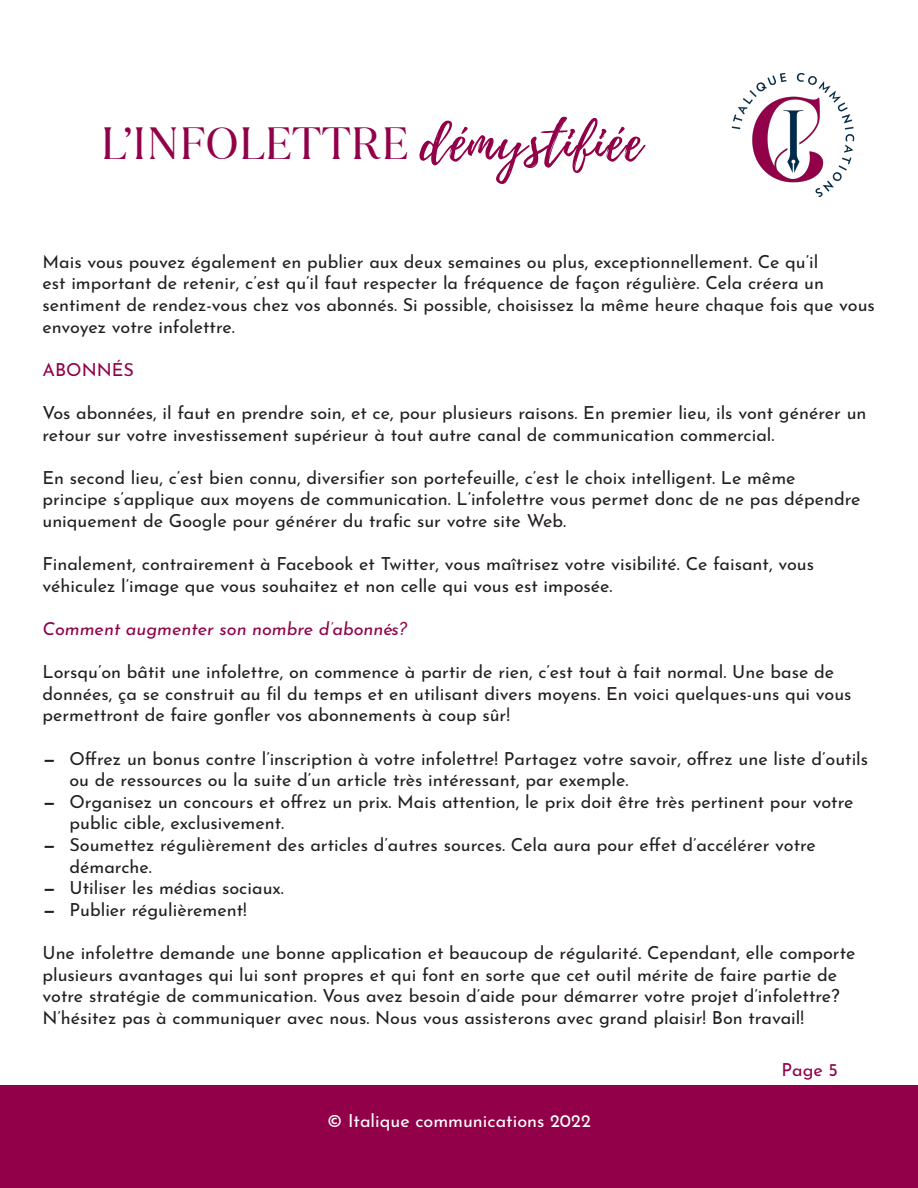
<style>
.page{position:relative;width:918px;height:1188px;background:#fff}
.page>*{position:absolute;margin:0;border:0;box-sizing:border-box;transform-origin:0 0}
.t1{font:45px "TT Ramillas";color:#910048}
.t2{font:18px/21.6px "Josefin Sans";color:#231f20}
.t3{font:italic 18px "Josefin Sans";color:#910048}
.t4{font:18px "Josefin Sans";color:#fff}
.t5{font:18px "Josefin Sans";color:#910048}
.s1{font-family:"Playlist Script";font-size:54px}
.s2{font-weight:700;font-style:italic}
</style>
<div class="page">
<div style="left:0;top:1086px;width:918px;height:102px;background:#910048"></div>
<img style="left:731px;top:73px;width:124px;height:124px">
<p class="t1" style="left:100px;top:117px;width:543px">L’INFOLETTRE <span class="s1">démystifiée</span></p>
<p class="t2" style="left:43px;top:248px;width:834px">Mais vous pouvez également en publier aux deux semaines ou plus, exceptionnellement. Ce qu’il<br>est important de retenir, c’est qu’il faut respecter la fréquence de façon régulière. Cela créera un sentiment de rendez-vous chez vos abonnés. Si possible, choisissez la même heure chaque fois que vous envoyez votre infolettre.</p>
<p class="t5" style="left:43px;top:354px;width:93px">ABONNÉS</p>
<p class="t2" style="left:43px;top:400px;width:825px">Vos abonnées, il faut en prendre soin, et ce, pour plusieurs raisons. En premier lieu, ils vont générer un retour sur votre investissement supérieur à tout autre canal de communication commercial.</p>
<p class="t2" style="left:43px;top:464px;width:820px">En second lieu, c’est bien connu, diversifier son portefeuille, c’est le choix intelligent. Le même principe s’applique aux moyens de communication. L’infolettre vous permet donc de ne pas dépendre uniquement de Google pour générer du trafic sur votre site Web.</p>
<p class="t2" style="left:43px;top:551px;width:773px">Finalement, contrairement à Facebook et Twitter, vous maîtrisez votre visibilité. Ce faisant, vous véhiculez l’image que vous souhaitez et non celle qui vous est imposée.</p>
<p class="t3" style="left:43px;top:614px;width:366px">Comment augmenter son nombre d’abonnés?</p>
<p class="t2" style="left:43px;top:659px;width:811px">Lorsqu’on bâtit une infolettre, on commence à partir de rien, c’est tout à fait normal. Une base de données, ça se construit au fil du temps et en utilisant divers moyens. En voici quelques-uns qui vous permettront de faire gonfler vos abonnements à coup sûr!</p>
<p class="t2" style="left:70px;top:745px;width:800px;text-indent:-27px"><span class="s2">—</span> Offrez un bonus contre l’inscription à votre infolettre! Partagez votre savoir, offrez une liste d’outils ou de ressources ou la suite d’un article très intéressant, par exemple.</p>
<p class="t2" style="left:70px;top:788px;width:786px;text-indent:-27px"><span class="s2">—</span> Organisez un concours et offrez un prix. Mais attention, le prix doit être très pertinent pour votre public cible, exclusivement.</p>
<p class="t2" style="left:70px;top:832px;width:748px;text-indent:-27px"><span class="s2">—</span> Soumettez régulièrement des articles d’autres sources. Cela aura pour effet d’accélérer votre démarche.</p>
<p class="t2" style="left:43px;top:875px;width:243px"><span class="s2">—</span> Utiliser les médias sociaux.</p>
<p class="t2" style="left:43px;top:896px;width:206px"><span class="s2">—</span> Publier régulièrement!</p>
<p class="t2" style="left:43px;top:940px;width:814px">Une infolettre demande une bonne application et beaucoup de régularité. Cependant, elle comporte plusieurs avantages qui lui sont propres et qui font en sorte que cet outil mérite de faire partie de votre stratégie de communication. Vous avez besoin d’aide pour démarrer votre projet d’infolettre?<br>N’hésitez pas à communiquer avec nous. Nous vous assisterons avec grand plaisir! Bon travail!</p>
<p class="t4" style="left:327px;top:1105px;width:265px">© Italique communications 2022</p>
<p class="t5" style="left:782px;top:1055px;width:58px">Page 5</p>
</div>
